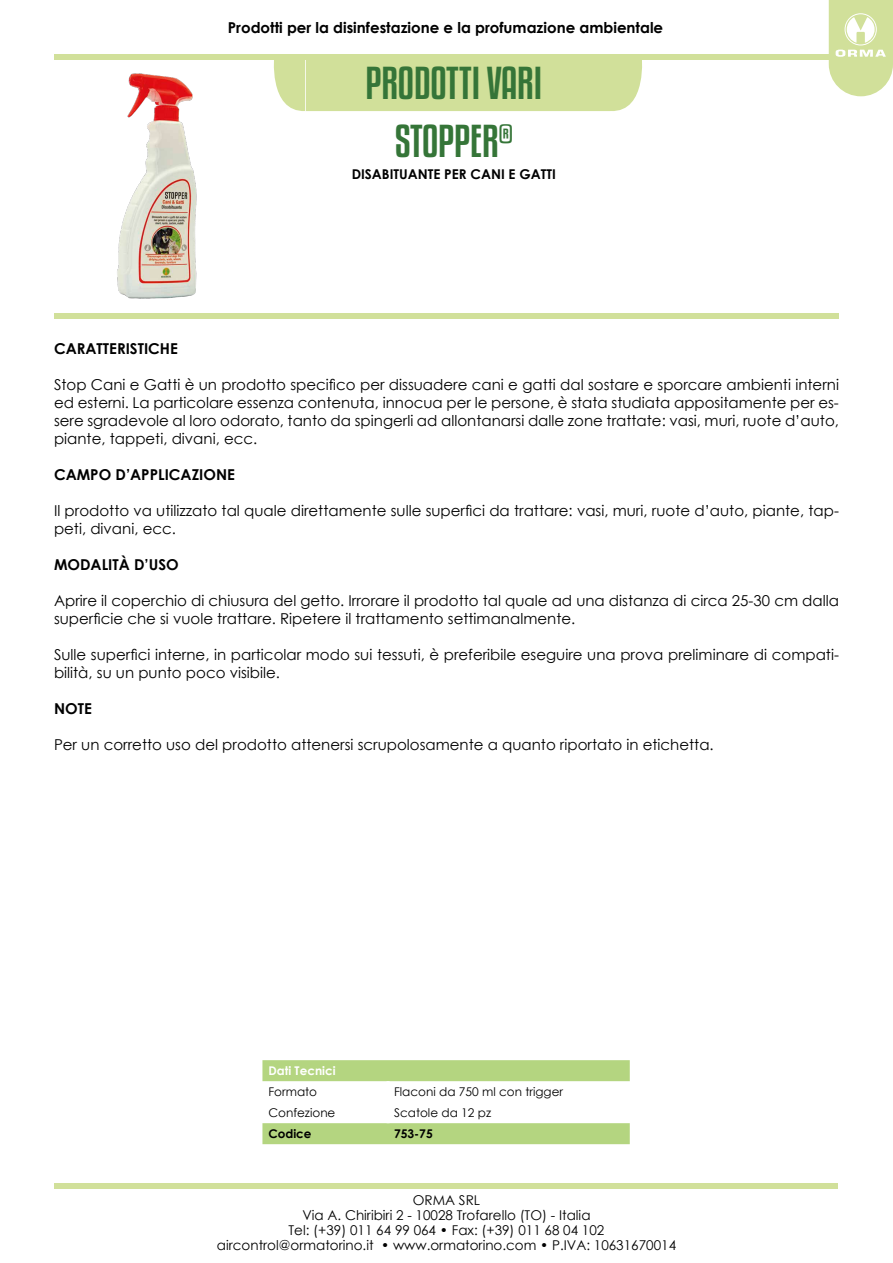
<style>
.page{position:relative;width:893px;height:1263px;background:#fff}
.page>*{position:absolute;margin:0;border:0;box-sizing:border-box;transform-origin:0 0}
.t1{font:40.5px/57.6px "Kenyan Coffee Rg";color:#357538;text-align:center}
.t2{font:15px/18px "Century Gothic";color:#000}
.t3{font:700 15px "Century Gothic";color:#000}
.t4{font:13.5px/15px "Century Gothic";color:#000;text-align:center}
.t5{font:700 13.5px "Century Gothic";color:#000}
.t6{font:12px "Century Gothic";color:#000}
.t7{font:700 12px "Century Gothic";color:#000}
.t8{font:700 12px "Century Gothic";color:#fff}
</style>
<div class="page">
<div style="left:273px;top:60px;width:369px;height:51px;background:#d1e09a"></div>
<div style="left:54px;top:1184px;width:783px;height:5px;background:#d1e09a"></div>
<div style="left:54px;top:313px;width:785px;height:5px;background:#d1e09a"></div>
<div style="left:54px;top:54px;width:785px;height:6px;background:#d1e09a"></div>
<svg style="left:829px;top:0;width:64px;height:96px"></svg>
<img style="left:117px;top:73px;width:80px;height:226px">
<svg style="left:262px;top:1060px;width:368px;height:84px"></svg>
<hr style="left:262px;top:1101px;width:125px;height:3px;background:#fff">
<hr style="left:390px;top:1101px;width:240px;height:3px;background:#fff">
<hr style="left:387px;top:1081px;width:3px;height:21px;background:#fff">
<hr style="left:387px;top:1102px;width:3px;height:21px;background:#fff">
<p class="t3" style="left:228px;top:16px;width:437px">Prodotti per la disinfestazione e la profumazione ambientale</p>
<h1 class="t1" style="left:365px;top:53px;width:178px">PRODOTTI VARI<br>STOPPER<sup>®</sup></h1>
<p class="t5" style="left:352px;top:164px;width:206px">DISABITUANTE PER CANI E GATTI</p>
<p class="t3" style="left:54px;top:337px;width:125px">CARATTERISTICHE</p>
<p class="t2" style="left:54px;top:375px;width:786px;text-align:justify">Stop Cani e Gatti è un prodotto specifico per dissuadere cani e gatti dal sostare e sporcare ambienti interni ed esterni. La particolare essenza contenuta, innocua per le persone, è stata studiata appositamente per es&shy;sere sgradevole al loro odorato, tanto da spingerli ad allontanarsi dalle zone trattate: vasi, muri, ruote d’auto, piante, tappeti, divani, ecc.</p>
<p class="t3" style="left:54px;top:463px;width:182px">CAMPO D’APPLICAZIONE</p>
<p class="t2" style="left:54px;top:501px;width:786px">Il prodotto va utilizzato tal quale direttamente sulle superfici da trattare: vasi, muri, ruote d’auto, piante, tap&shy;peti, divani, ecc.</p>
<p class="t3" style="left:54px;top:553px;width:126px">MODALITÀ D’USO</p>
<p class="t2" style="left:54px;top:591px;width:786px">Aprire il coperchio di chiusura del getto. Irrorare il prodotto tal quale ad una distanza di circa 25-30 cm dalla superficie che si vuole trattare. Ripetere il trattamento settimanalmente.</p>
<p class="t2" style="left:54px;top:645px;width:786px">Sulle superfici interne, in particolar modo sui tessuti, è preferibile eseguire una prova preliminare di compati&shy;bilità, su un punto poco visibile.</p>
<p class="t3" style="left:54px;top:697px;width:39px">NOTE</p>
<p class="t2" style="left:54px;top:735px;width:661px">Per un corretto uso del prodotto attenersi scrupolosamente a quanto riportato in etichetta.</p>
<p class="t8" style="left:268px;top:1062px;width:69px">Dati Tecnici</p>
<p class="t6" style="left:268px;top:1083px;width:50px">Formato</p>
<p class="t6" style="left:394px;top:1083px;width:170px">Flaconi da 750 ml con trigger</p>
<p class="t6" style="left:268px;top:1104px;width:68px">Confezione</p>
<p class="t6" style="left:394px;top:1104px;width:99px">Scatole da 12 pz</p>
<p class="t7" style="left:268px;top:1125px;width:45px">Codice</p>
<p class="t7" style="left:394px;top:1125px;width:40px">753-75</p>
<p class="t4" style="left:217px;top:1192px;width:461px">ORMA SRL<br>Via A. Chiribiri 2 - 10028 Trofarello (TO) - Italia<br>Tel: (+39) 011 64 99 064 • Fax: (+39) 011 68 04 102 aircontrol@ormatorino.it • www.ormatorino.com • P.IVA: 10631670014</p>
</div>
